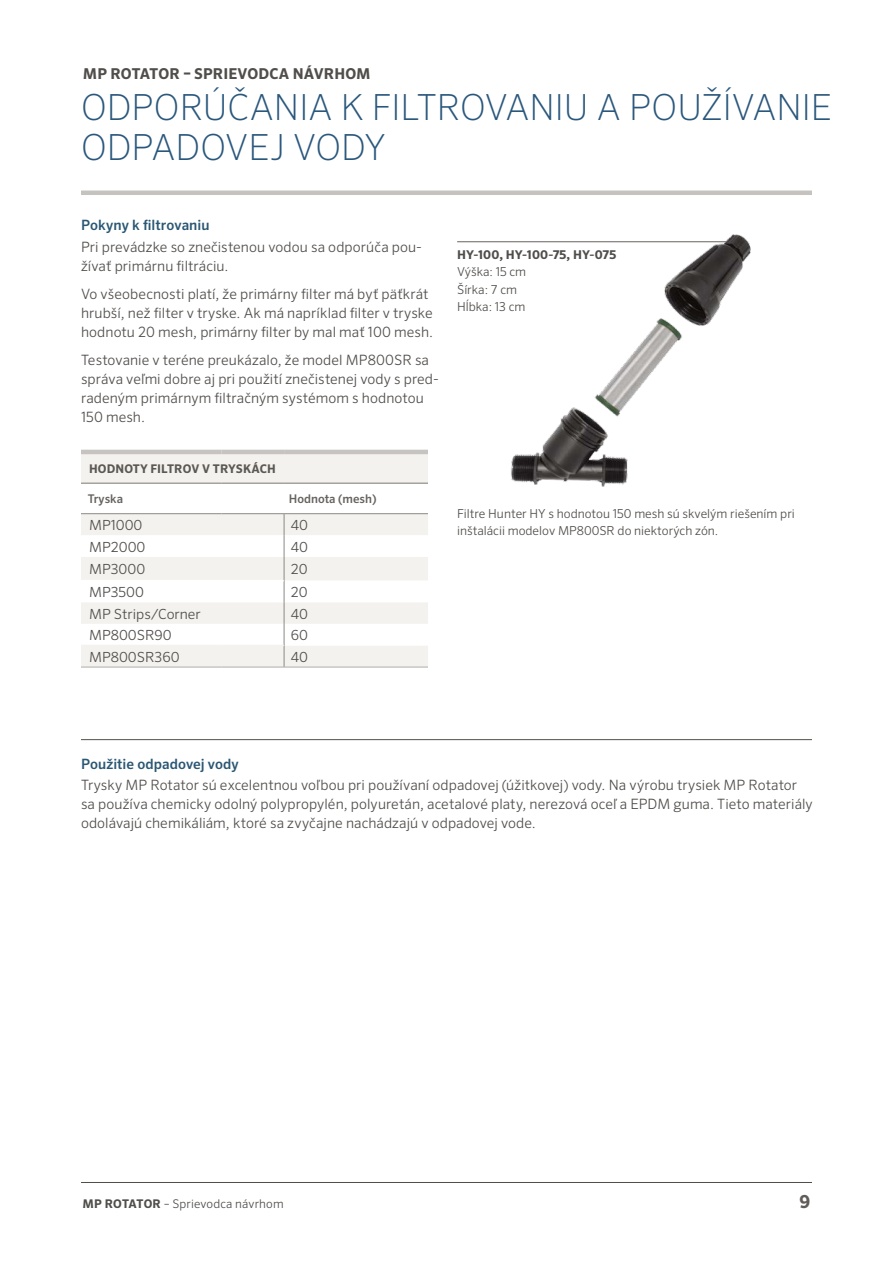
<style>
.page{position:relative;width:893px;height:1263px;background:#fff}
.page>*{position:absolute;margin:0;border:0;box-sizing:border-box;transform-origin:0 0}
.t1{font:200 36px/40.5px "Sero Pro";letter-spacing:-.005em;color:#2a577c}
.t2{font:700 18px "Sero Pro";color:#605c59}
.t3{font:700 15px "Sero Pro";letter-spacing:.005em;color:#504d4a}
.t4{font:300 14.25px/19px "Sero Pro";letter-spacing:.005em;color:#504e4b}
.t5{font:500 14.25px "Sero Pro";letter-spacing:.005em;color:#2b5774}
.t6{font:300 13.95px "Sero Pro";color:#504d4a}
.t7{font:300 13.95px "Sero Pro";color:#504e4b}
.t8{font:300 12.3px/17.2px "Sero Pro";color:#504e4b}
.t9{font:700 12.15px "Sero Pro";letter-spacing:.01em;color:#504e4b}
.t10{font:300 12px "Sero Pro";letter-spacing:.015em;color:#504e4b}
.t11{font:700 12px "Sero Pro";letter-spacing:.01em;color:#5b5854}
.t12{font:500 12px "Sero Pro";color:#66625f}
.s1{font-weight:700}
</style>
<div class="page">
<hr style="left:81px;top:1182px;width:731px;height:1px;background:#504d4a">
<hr style="left:81px;top:191px;width:731px;height:4px;background:#c6c2c0">
<div style="left:81px;top:452px;width:347px;height:31px;background:#f4f2ee"></div>
<hr style="left:81px;top:450px;width:140px;height:4px;background:#c6c3c1">
<hr style="left:221px;top:450px;width:63px;height:4px;background:#c6c3c1">
<hr style="left:284px;top:450px;width:144px;height:4px;background:#c6c3c1">
<hr style="left:81px;top:483px;width:140px;height:1px;background:#7f7b77">
<hr style="left:221px;top:483px;width:63px;height:1px;background:#7f7b77">
<hr style="left:284px;top:483px;width:144px;height:1px;background:#7f7b77">
<svg style="left:81px;top:514px;width:347px;height:153px"></svg>
<hr style="left:81px;top:580px;width:140px;height:1px;background:#fff">
<hr style="left:221px;top:580px;width:63px;height:1px;background:#fff">
<hr style="left:81px;top:513px;width:140px;height:1px;background:#8d8985">
<hr style="left:221px;top:513px;width:63px;height:1px;background:#8d8985">
<hr style="left:284px;top:513px;width:144px;height:1px;background:#8d8985">
<hr style="left:81px;top:645px;width:140px;height:1px;background:#f4f2ee">
<hr style="left:221px;top:645px;width:63px;height:1px;background:#f4f2ee">
<hr style="left:81px;top:667px;width:140px;height:1px;background:#b0aca9">
<hr style="left:221px;top:667px;width:63px;height:1px;background:#b0aca9">
<hr style="left:284px;top:667px;width:144px;height:1px;background:#b0aca9">
<hr style="left:81px;top:739px;width:731px;height:1px;background:#504e4b">
<hr style="left:457px;top:241px;width:280px;height:1px;background:#66625f">
<img style="left:504px;top:234px;width:247px;height:253px">
<p class="t3" style="left:83px;top:65px;width:289px">MP ROTATOR – SPRIEVODCA NÁVRHOM</p>
<h1 class="t1" style="left:81px;top:86px;width:752px">ODPORÚČANIA K FILTROVANIU A POUŽÍVANIE<br>ODPADOVEJ VODY</h1>
<p class="t5" style="left:81px;top:217px;width:130px">Pokyny k filtrovaniu</p>
<p class="t4" style="left:81px;top:237px;width:343px">Pri prevádzke so znečistenou vodou sa odporúča pou&shy;žívať primárnu filtráciu.</p>
<p class="t4" style="left:81px;top:284px;width:354px">Vo všeobecnosti platí, že primárny filter má byť päťkrát hrubší, než filter v tryske. Ak má napríklad filter v tryske hodnotu 20 mesh, primárny filter by mal mať 100 mesh.</p>
<p class="t4" style="left:81px;top:350px;width:359px">Testovanie v teréne preukázalo, že model MP800SR sa správa veľmi dobre aj pri použití znečistenej vody s pred&shy;radeným primárnym filtračným systémom s hodnotou 150 mesh.</p>
<p class="t11" style="left:89px;top:462px;width:188px">HODNOTY FILTROV V TRYSKÁCH</p>
<p class="t12" style="left:88px;top:491px;width:37px">Tryska</p>
<p class="t12" style="left:289px;top:491px;width:89px">Hodnota (mesh)</p>
<p class="t6" style="left:89px;top:517px;width:55px">MP1000</p>
<p class="t7" style="left:291px;top:517px;width:19px">40</p>
<p class="t6" style="left:89px;top:538px;width:58px">MP2000</p>
<p class="t7" style="left:291px;top:538px;width:19px">40</p>
<p class="t6" style="left:89px;top:561px;width:58px">MP3000</p>
<p class="t7" style="left:291px;top:561px;width:18px">20</p>
<p class="t6" style="left:89px;top:584px;width:56px">MP3500</p>
<p class="t7" style="left:291px;top:584px;width:18px">20</p>
<p class="t6" style="left:89px;top:605px;width:113px">MP Strips/Corner</p>
<p class="t7" style="left:291px;top:605px;width:19px">40</p>
<p class="t6" style="left:89px;top:627px;width:84px">MP800SR90</p>
<p class="t7" style="left:291px;top:627px;width:19px">60</p>
<p class="t6" style="left:89px;top:649px;width:92px">MP800SR360</p>
<p class="t7" style="left:291px;top:648px;width:19px">40</p>
<p class="t9" style="left:457px;top:247px;width:161px">HY-100, HY-100-75, HY-075</p>
<p class="t8" style="left:457px;top:263px;width:71px">Výška: 15 cm<br>Šírka: 7 cm<br>Hĺbka: 13 cm</p>
<p class="t8" style="left:457px;top:504px;width:339px">Filtre Hunter HY s hodnotou 150 mesh sú skvelým riešením pri inštalácii modelov MP800SR do niektorých zón.</p>
<p class="t5" style="left:81px;top:755px;width:159px">Použitie odpadovej vody</p>
<p class="t4" style="left:81px;top:775px;width:733px">Trysky MP Rotator sú excelentnou voľbou pri používaní odpadovej (úžitkovej) vody. Na výrobu trysiek MP Rotator sa používa chemicky odolný polypropylén, polyuretán, acetalové platy, nerezová oceľ a EPDM guma. Tieto materiály odolávajú chemikáliám, ktoré sa zvyčajne nachádzajú v odpadovej vode.</p>
<p class="t10" style="left:83px;top:1197px;width:203px"><span class="s1">MP ROTATOR</span> – Sprievodca návrhom</p>
<p class="t2" style="left:800px;top:1190px;width:12px">9</p>
</div>
